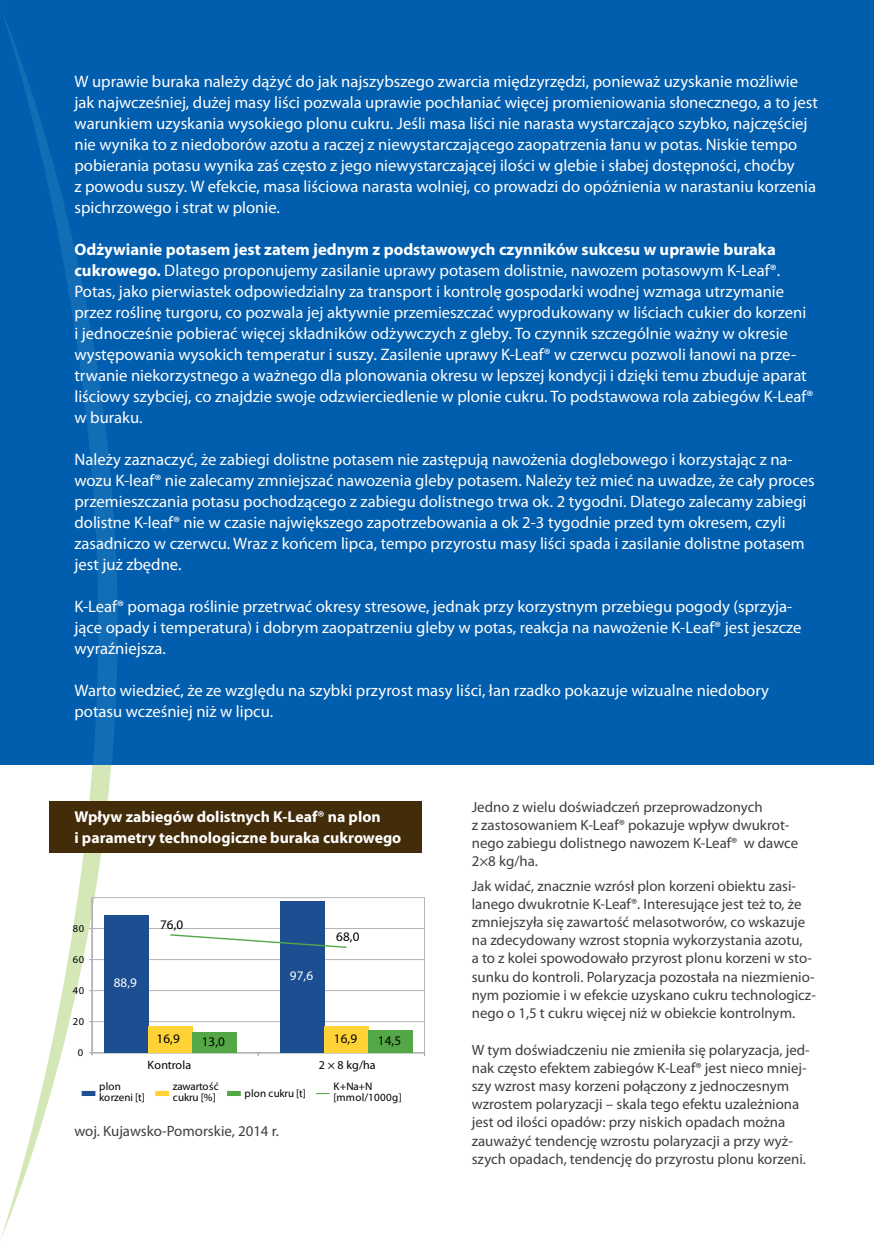
<style>
.page{position:relative;width:874px;height:1241px;background:#fff}
.page>*{position:absolute;margin:0;border:0;box-sizing:border-box;transform-origin:0 0}
.tekst_podstawowy_wie{font:16.62px/21px "Myriad Pro";color:#fff}
.tekst_podstawowy_wie-2{font:700 16.62px/21px "Myriad Pro";color:#fff}
.naglowek_tresc{font:700 15.75px/21px "Myriad Pro";color:#fff}
.tekst_podstawowy{font:14.88px/18.2px "Myriad Pro";color:#3e3e3f}
.tekst_podstawowy_wie-3{font:14.88px "Myriad Pro";color:#3e3e3f}
.t1{font:13.12px "Myriad Pro";letter-spacing:.005em;color:#000}
.t2{font:13.12px "Myriad Pro";color:#fff}
.t3{font:12.08px "Myriad Pro";letter-spacing:-.015em;color:#000}
.t4{font:11.03px/11.5px "Myriad Pro";letter-spacing:-.005em;color:#000}
.t5{font:11.03px/10.8px "Myriad Pro";letter-spacing:.03em;color:#000}
.t6{font:10.5px "Myriad Pro";letter-spacing:.03em;color:#000}
.s1{font-weight:400}
</style>
<div class="page">
<svg style="left:0;top:764px;width:118px;height:476px"></svg>
<div style="left:0;top:0;width:873px;height:764px;background:#015dad"></div>
<svg style="left:3px;top:15px;width:115px;height:749px"></svg>
<div style="left:50px;top:801px;width:372px;height:51px;background:#432c09"></div>
<svg style="left:89px;top:897px;width:335px;height:158px"></svg>
<div style="left:280px;top:901px;width:44px;height:151px;background:#1c4e91"></div>
<div style="left:104px;top:914px;width:44px;height:138px;background:#1c4e91"></div>
<div style="left:324px;top:1026px;width:44px;height:26px;background:#ffd236"></div>
<div style="left:148px;top:1026px;width:44px;height:26px;background:#ffd236"></div>
<div style="left:368px;top:1030px;width:44px;height:22px;background:#54a746"></div>
<div style="left:192px;top:1032px;width:44px;height:20px;background:#54a746"></div>
<svg style="left:170px;top:934px;width:176px;height:13px"></svg>
<svg style="left:82px;top:1090px;width:13px;height:5px"></svg>
<svg style="left:155px;top:1090px;width:14px;height:5px"></svg>
<svg style="left:227px;top:1091px;width:14px;height:4px"></svg>
<p class="tekst_podstawowy_wie" style="left:74px;top:71px;width:744px">W uprawie buraka należy dążyć do jak najszybszego zwarcia międzyrzędzi, ponieważ uzyskanie możliwie jak najwcześniej, dużej masy liści pozwala uprawie pochłaniać więcej promieniowania słonecznego, a to jest warunkiem uzyskania wysokiego plonu cukru. Jeśli masa liści nie narasta wystarczająco szybko, najczęściej nie wynika to z niedoborów azotu a raczej z niewystarczającego zaopatrzenia łanu w potas. Niskie tempo pobierania potasu wynika zaś często z jego niewystarczającej ilości w glebie i słabej dostępności, choćby<br>z powodu suszy. W efekcie, masa liściowa narasta wolniej, co prowadzi do opóźnienia w narastaniu korzenia spichrzowego i strat w plonie.</p>
<p class="tekst_podstawowy_wie-2" style="left:74px;top:238px;width:707px">Odżywianie potasem jest zatem jednym z podstawowych czynników sukcesu w uprawie buraka cukrowego. <span class="s1">Dlatego proponujemy zasilanie uprawy potasem dolistnie, nawozem potasowym K-Leaf®.</span></p>
<p class="tekst_podstawowy_wie" style="left:74px;top:281px;width:740px">Potas, jako pierwiastek odpowiedzialny za transport i kontrolę gospodarki wodnej wzmaga utrzymanie przez roślinę turgoru, co pozwala jej aktywnie przemieszczać wyprodukowany w liściach cukier do korzeni i jednocześnie pobierać więcej składników odżywczych z gleby. To czynnik szczególnie ważny w okresie występowania wysokich temperatur i suszy. Zasilenie uprawy K-Leaf® w czerwcu pozwoli łanowi na prze&shy;trwanie niekorzystnego a ważnego dla plonowania okresu w lepszej kondycji i dzięki temu zbuduje aparat liściowy szybciej, co znajdzie swoje odzwierciedlenie w plonie cukru. To podstawowa rola zabiegów K-Leaf® w buraku.</p>
<p class="tekst_podstawowy_wie" style="left:74px;top:449px;width:741px">Należy zaznaczyć, że zabiegi dolistne potasem nie zastępują nawożenia doglebowego i korzystając z na&shy;wozu K-leaf® nie zalecamy zmniejszać nawozenia gleby potasem. Należy też mieć na uwadze, że cały proces przemieszczania potasu pochodzącego z zabiegu dolistnego trwa ok. 2 tygodni. Dlatego zalecamy zabiegi dolistne K-leaf® nie w czasie największego zapotrzebowania a ok 2-3 tygodnie przed tym okresem, czyli zasadniczo w czerwcu. Wraz z końcem lipca, tempo przyrostu masy liści spada i zasilanie dolistne potasem jest już zbędne.</p>
<p class="tekst_podstawowy_wie" style="left:74px;top:596px;width:728px">K-Leaf® pomaga roślinie przetrwać okresy stresowe, jednak przy korzystnym przebiegu pogody (sprzyja&shy;jące opady i temperatura) i dobrym zaopatrzeniu gleby w potas, reakcja na nawożenie K-Leaf® jest jeszcze wyraźniejsza.</p>
<p class="tekst_podstawowy_wie" style="left:74px;top:680px;width:695px">Warto wiedzieć, że ze względu na szybki przyrost masy liści, łan rzadko pokazuje wizualne niedobory potasu wcześniej niż w lipcu.</p>
<p class="naglowek_tresc" style="left:74px;top:805px;width:328px">Wpływ zabiegów dolistnych K-Leaf® na plon<br>i parametry technologiczne buraka cukrowego</p>
<p class="t6" style="left:73px;top:921px;width:13px">80</p>
<p class="t6" style="left:73px;top:952px;width:13px">60</p>
<p class="t6" style="left:73px;top:983px;width:13px">40</p>
<p class="t6" style="left:73px;top:1014px;width:13px">20</p>
<p class="t6" style="left:78px;top:1045px;width:7px">0</p>
<p class="t2" style="left:114px;top:974px;width:25px">88,9</p>
<p class="t1" style="left:160px;top:916px;width:25px">76,0</p>
<p class="t2" style="left:290px;top:967px;width:25px">97,6</p>
<p class="t1" style="left:336px;top:928px;width:25px">68,0</p>
<p class="t1" style="left:156px;top:1030px;width:25px">16,9</p>
<p class="t1" style="left:202px;top:1033px;width:25px">13,0</p>
<p class="t1" style="left:334px;top:1030px;width:25px">16,9</p>
<p class="t1" style="left:378px;top:1032px;width:25px">14,5</p>
<p class="t3" style="left:147px;top:1056px;width:45px">Kontrola</p>
<p class="t3" style="left:319px;top:1056px;width:58px">2 × 8 kg/ha</p>
<p class="t4" style="left:99px;top:1079px;width:47px">plon korzeni [t]</p>
<p class="t4" style="left:173px;top:1079px;width:47px">zawartość cukru [%]</p>
<p class="t4" style="left:244px;top:1086px;width:63px">plon cukru [t]</p>
<p class="t5" style="left:333px;top:1080px;width:70px">K+Na+N [mmol/1000g]</p>
<p class="tekst_podstawowy_wie-3" style="left:74px;top:1121px;width:206px">woj. Kujawsko-Pomorskie, 2014 r.</p>
<p class="tekst_podstawowy" style="left:471px;top:797px;width:328px">Jedno z wielu doświadczeń przeprowadzonych<br>z zastosowaniem K-Leaf® pokazuje wpływ dwukrot&shy;nego zabiegu dolistnego nawozem K-Leaf® w dawce 2×8 kg/ha.</p>
<p class="tekst_podstawowy" style="left:471px;top:876px;width:345px">Jak widać, znacznie wzrósł plon korzeni obiektu zasi&shy;lanego dwukrotnie K-Leaf®. Interesujące jest też to, że zmniejszyła się zawartość melasotworów, co wskazuje na zdecydowany wzrost stopnia wykorzystania azotu,<br>a to z kolei spowodowało przyrost plonu korzeni w sto&shy;sunku do kontroli. Polaryzacja pozostała na niezmienio&shy;nym poziomie i w efekcie uzyskano cukru technologicz&shy;nego o 1,5 t cukru więcej niż w obiekcie kontrolnym.</p>
<p class="tekst_podstawowy" style="left:471px;top:1040px;width:339px">W tym doświadczeniu nie zmieniła się polaryzacja, jed&shy;nak często efektem zabiegów K-Leaf® jest nieco mniej&shy;szy wzrost masy korzeni połączony z jednoczesnym wzrostem polaryzacji – skala tego efektu uzależniona jest od ilości opadów: przy niskich opadach można zauważyć tendencję wzrostu polaryzacji a przy wyż&shy;szych opadach, tendencję do przyrostu plonu korzeni.</p>
</div>
